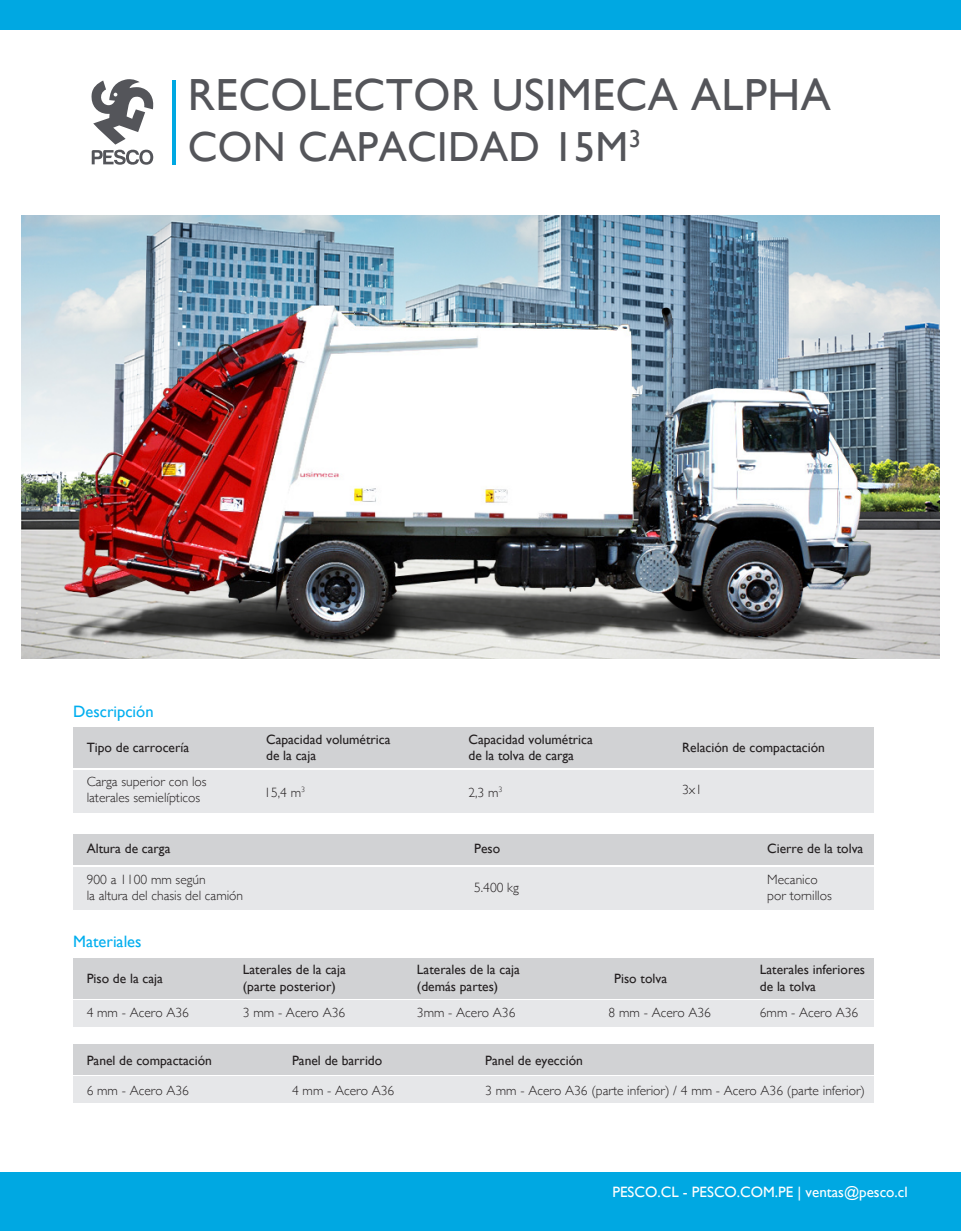
<style>
.page{position:relative;width:961px;height:1231px;background:#fff}
.page>*{position:absolute;margin:0;border:0;box-sizing:border-box;transform-origin:0 0}
.t1{font:45px "Gill Sans";letter-spacing:.01em;color:#54555a}
.t2{font:42px "Gill Sans";letter-spacing:.01em;color:#54555a}
.t3{font:16.5px "Gill Sans";color:#00aeef}
.t4{font:15px "Gill Sans";color:#fff}
.t5{font:13.5px/16.2px "Gill Sans";color:#231f20}
.t6{font:300 13.5px/16.2px "Gill Sans";color:#231f20}
</style>
<div class="page">
<div style="left:73px;top:1000px;width:800px;height:26px;background:#e6e7e9"></div>
<div style="left:0;top:0;width:961px;height:30px;background:#00a8e2"></div>
<hr style="left:172px;top:81px;width:4px;height:84px;background:#00a8e2">
<svg style="left:91px;top:79px;width:63px;height:86px"></svg>
<div style="left:0;top:1172px;width:961px;height:59px;background:#00a8e2"></div>
<div style="left:73px;top:958px;width:800px;height:40px;background:#d1d2d4"></div>
<img style="left:21px;top:215px;width:918px;height:443px">
<div style="left:73px;top:1043px;width:800px;height:31px;background:#d1d2d4"></div>
<div style="left:73px;top:1076px;width:800px;height:26px;background:#e6e7e9"></div>
<div style="left:73px;top:834px;width:800px;height:30px;background:#d1d2d4"></div>
<div style="left:73px;top:727px;width:800px;height:41px;background:#d1d2d4"></div>
<div style="left:73px;top:770px;width:800px;height:42px;background:#e6e7e9"></div>
<div style="left:73px;top:867px;width:800px;height:42px;background:#e6e7e9"></div>
<h1 class="t1" style="left:188px;top:69px;width:644px">RECOLECTOR USIMECA ALPHA</h1>
<h2 class="t2" style="left:188px;top:122px;width:455px">CON CAPACIDAD 15M<sup>3</sup></h2>
<p class="t3" style="left:73px;top:701px;width:82px">Descripción</p>
<p class="t5" style="left:87px;top:739px;width:104px">Tipo de carrocería</p>
<p class="t5" style="left:266px;top:731px;width:126px">Capacidad volumétrica de la caja</p>
<p class="t5" style="left:468px;top:731px;width:126px">Capacidad volumétrica de la tolva de carga</p>
<p class="t5" style="left:682px;top:739px;width:144px">Relación de compactación</p>
<p class="t6" style="left:87px;top:773px;width:121px">Carga superior con los laterales semielípticos</p>
<p class="t6" style="left:264px;top:783px;width:42px">15,4 m<sup>3</sup></p>
<p class="t6" style="left:468px;top:783px;width:35px">2,3 m<sup>3</sup></p>
<p class="t6" style="left:682px;top:781px;width:21px">3x1</p>
<p class="t5" style="left:87px;top:840px;width:85px">Altura de carga</p>
<p class="t5" style="left:474px;top:840px;width:28px">Peso</p>
<p class="t5" style="left:767px;top:840px;width:98px">Cierre de la tolva</p>
<p class="t6" style="left:767px;top:870px;width:66px">Mecanico por tornillos</p>
<p class="t6" style="left:87px;top:870px;width:158px">900 a 1100 mm según<br>la altura del chasis del camión</p>
<p class="t6" style="left:474px;top:878px;width:46px">5.400 kg</p>
<p class="t3" style="left:73px;top:932px;width:70px">Materiales</p>
<p class="t5" style="left:87px;top:969px;width:78px">Piso de la caja</p>
<p class="t5" style="left:243px;top:961px;width:104px">Laterales de la caja (parte posterior)</p>
<p class="t5" style="left:417px;top:961px;width:104px">Laterales de la caja (demás partes)</p>
<p class="t5" style="left:614px;top:969px;width:54px">Piso tolva</p>
<p class="t5" style="left:760px;top:961px;width:107px">Laterales inferiores de la tolva</p>
<p class="t6" style="left:87px;top:1003px;width:104px">4 mm - Acero A36</p>
<p class="t6" style="left:243px;top:1003px;width:104px">3 mm - Acero A36</p>
<p class="t6" style="left:417px;top:1003px;width:100px">3mm - Acero A36</p>
<p class="t6" style="left:608px;top:1003px;width:104px">8 mm - Acero A36</p>
<p class="t6" style="left:760px;top:1003px;width:100px">6mm - Acero A36</p>
<p class="t5" style="left:87px;top:1052px;width:127px">Panel de compactación</p>
<p class="t5" style="left:292px;top:1052px;width:92px">Panel de barrido</p>
<p class="t5" style="left:485px;top:1052px;width:99px">Panel de eyección</p>
<p class="t6" style="left:87px;top:1082px;width:104px">6 mm - Acero A36</p>
<p class="t6" style="left:292px;top:1082px;width:104px">4 mm - Acero A36</p>
<p class="t6" style="left:485px;top:1082px;width:381px">3 mm - Acero A36 (parte inferior) / 4 mm - Acero A36 (parte inferior)</p>
<p class="t4" style="left:612px;top:1183px;width:297px">PESCO.CL - PESCO.COM.PE | ventas@pesco.cl</p>
</div>
